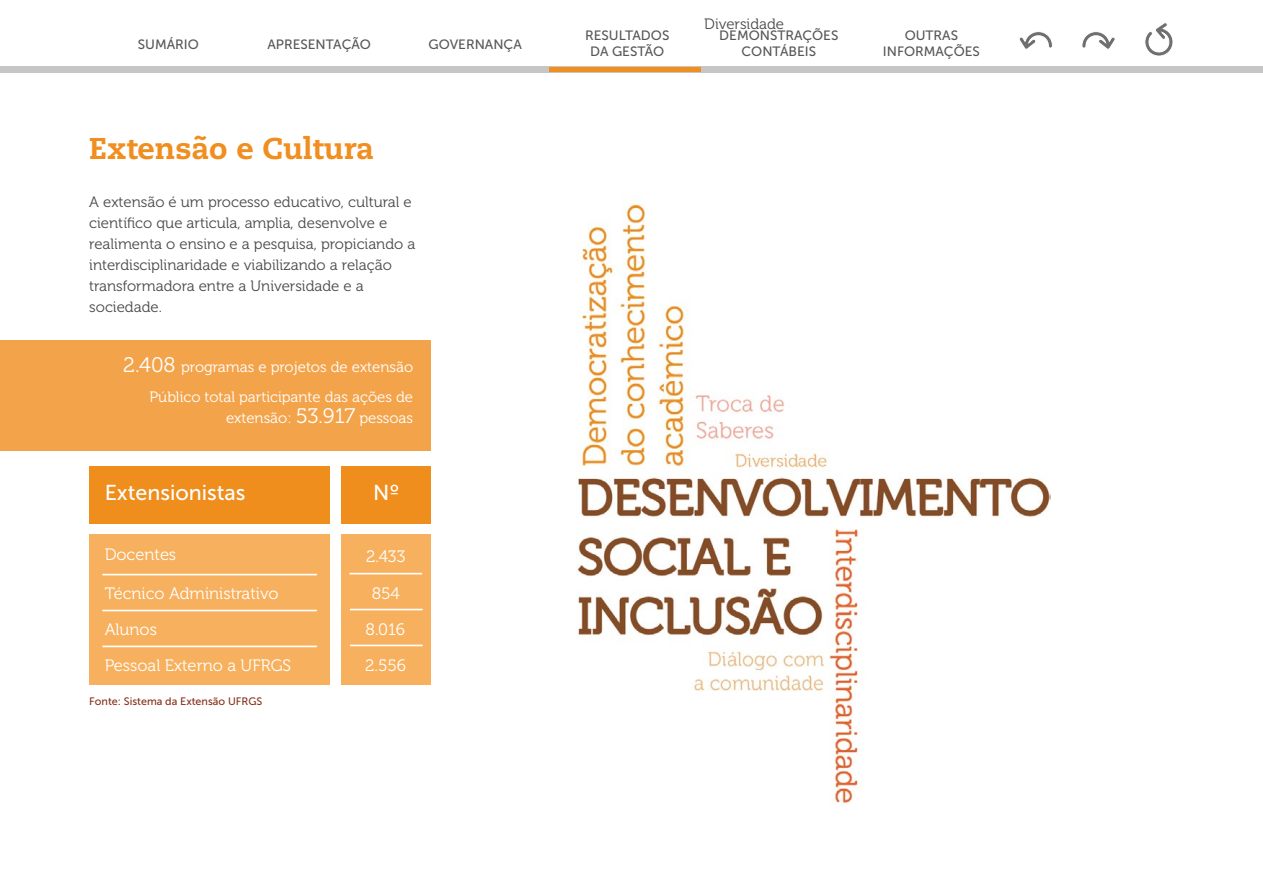
<style>
.page{position:relative;width:1263px;height:893px;background:#fff}
.page>*{position:absolute;margin:0;border:0;box-sizing:border-box;transform-origin:0 0}
.t1{font:800 30px "Caecilia LT Std";color:#f08e1f}
.t2{font:21.45px "Museo Sans 500";color:#fff}
.t3{font:16.5px "Museo 300";color:#fff}
.t4{font:15px/21px "Museo 300";color:#4a4a49}
.t5{font:15px/29.5px "Museo 300";color:#fff;text-align:right}
.t6{font:13.5px/16.2px "Museo Sans 500";color:#575756;text-align:center}
.t7{font:10.8px "Museo Sans 500";color:#853119}
.s1{font-size:21px}
</style>
<div class="page">
<svg style="left:1145px;top:23px;width:28px;height:33px"></svg>
<svg style="left:1082px;top:32px;width:34px;height:41px"></svg>
<svg style="left:1018px;top:32px;width:34px;height:41px"></svg>
<div style="left:0;top:66px;width:1263px;height:6px;background:#c6c6c6"></div>
<div style="left:0;top:341px;width:431px;height:110px;background:#f3a44b"></div>
<div style="left:549px;top:67px;width:152px;height:5px;background:#f08e1f"></div>
<div style="left:342px;top:466px;width:89px;height:58px;background:#ef8e1d"></div>
<div style="left:89px;top:466px;width:241px;height:58px;background:#ef8e1d"></div>
<div style="left:89px;top:534px;width:241px;height:151px;background:#f7b05d"></div>
<div style="left:341px;top:534px;width:89px;height:151px;background:#f7b05d"></div>
<hr style="left:350px;top:609px;width:73px;height:1px;background:#fff">
<hr style="left:349px;top:573px;width:73px;height:1px;background:#fff">
<hr style="left:350px;top:645px;width:73px;height:1px;background:#fff">
<hr style="left:102px;top:610px;width:215px;height:1px;background:#fff">
<hr style="left:102px;top:574px;width:215px;height:1px;background:#fff">
<hr style="left:102px;top:646px;width:215px;height:1px;background:#fff">
<img style="left:576px;top:203px;width:474px;height:601px">
<p class="t4" style="left:704px;top:14px;width:81px">Diversidade</p>
<p class="t6" style="left:138px;top:37px;width:63px">SUMÁRIO</p>
<p class="t6" style="left:267px;top:37px;width:105px">APRESENTAÇÃO</p>
<p class="t6" style="left:428px;top:37px;width:95px">GOVERNANÇA</p>
<p class="t6" style="left:585px;top:27px;width:86px">RESULTADOS<br>DA GESTÃO</p>
<p class="t6" style="left:719px;top:27px;width:121px">DEMONSTRAÇÕES<br>CONTÁBEIS</p>
<p class="t6" style="left:883px;top:27px;width:98px">OUTRAS<br>INFORMAÇÕES</p>
<h1 class="t1" style="left:89px;top:130px;width:286px">Extensão e Cultura</h1>
<p class="t4" style="left:89px;top:191px;width:328px">A extensão é um processo educativo, cultural e científico que articula, amplia, desenvolve e realimenta o ensino e a pesquisa, propiciando a interdisciplinaridade e viabilizando a relação transformadora entre a Universidade e a sociedade.</p>
<p class="t5" style="left:123px;top:353px;width:291px"><span class="s1">2.408</span> programas e projetos de extensão<br>Público total participante das ações de</p>
<p class="t5" style="left:226px;top:403px;width:189px">extensão: <span class="s1">53.917</span> pessoas</p>
<h2 class="t2" style="left:105px;top:481px;width:142px">Extensionistas</h2>
<h2 class="t2" style="left:373px;top:481px;width:28px">Nº</h2>
<p class="t3" style="left:105px;top:545px;width:73px">Docentes</p>
<p class="t3" style="left:366px;top:548px;width:41px">2.433</p>
<p class="t3" style="left:372px;top:585px;width:30px">854</p>
<p class="t3" style="left:105px;top:584px;width:175px">Técnico Administrativo</p>
<p class="t3" style="left:105px;top:620px;width:54px">Alunos</p>
<p class="t3" style="left:105px;top:657px;width:188px">Pessoal Externo a UFRGS</p>
<p class="t7" style="left:89px;top:695px;width:175px">Fonte: Sistema da Extensão UFRGS</p>
<p class="t3" style="left:366px;top:620px;width:41px">8.016</p>
<p class="t3" style="left:365px;top:656px;width:42px">2.556</p>
</div>
